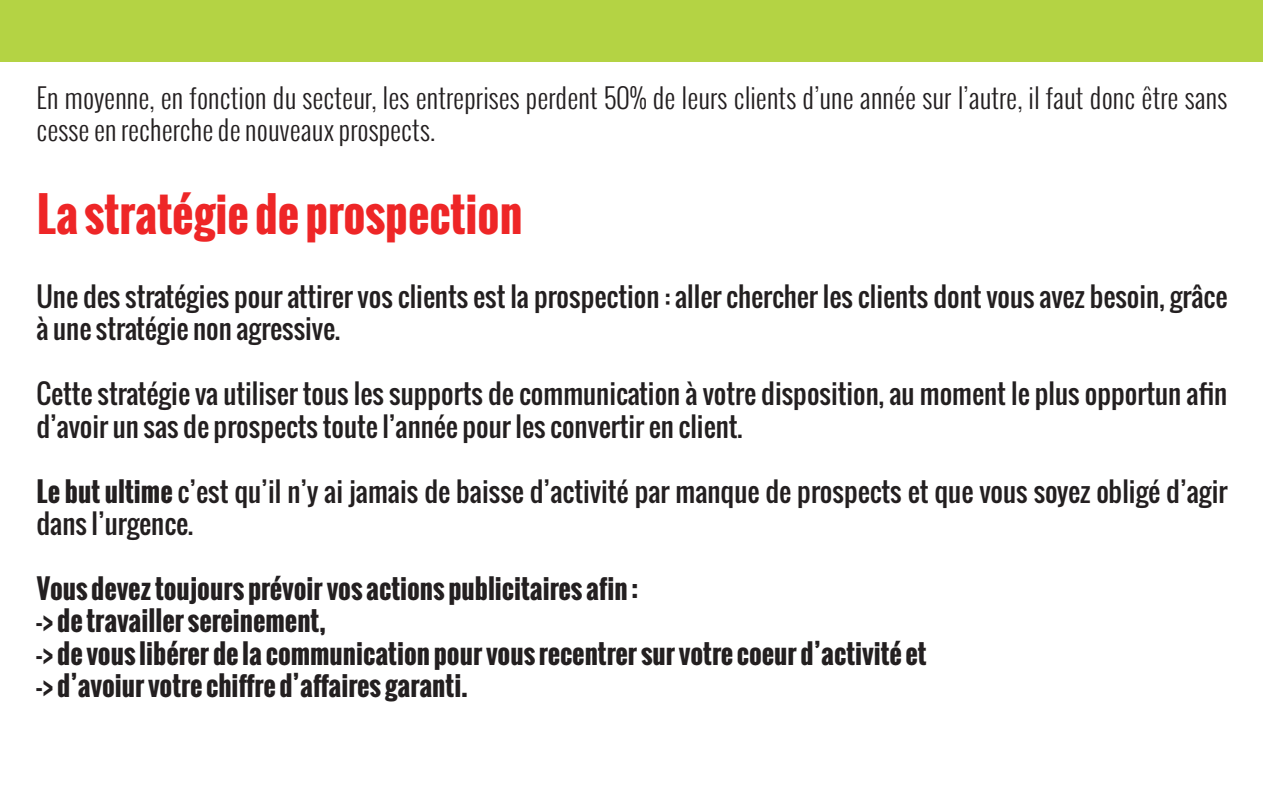
<style>
.page{position:relative;width:1263px;height:787px;background:#fff}
.page>*{position:absolute;margin:0;border:0;box-sizing:border-box;transform-origin:0 0}
.t1{font:700 46.5px "Oswald";color:#ee2627}
.t2{font:27px/32.4px "Oswald";color:#231f20}
.t3{font:700 27px/32.4px "Oswald";color:#231f20}
.t4{font:300 27px/32.4px "Oswald";color:#231f20}
.s1{font-weight:700}
</style>
<div class="page">
<div style="left:0;top:0;width:1263px;height:61px;background:#b4d344"></div>
<p class="t4" style="left:36px;top:81px;width:1192px">En moyenne, en fonction du secteur, les entreprises perdent 50% de leurs clients d’une année sur l’autre, il faut donc être sans cesse en recherche de nouveaux prospects.</p>
<h1 class="t1" style="left:37px;top:180px;width:487px">La stratégie de prospection</h1>
<p class="t2" style="left:36px;top:280px;width:1192px">Une des stratégies pour attirer vos clients est la prospection : aller chercher les clients dont vous avez besoin, grâce à une stratégie non agressive.</p>
<p class="t2" style="left:36px;top:377px;width:1192px">Cette stratégie va utiliser tous les supports de communication à votre disposition, au moment le plus opportun afin d’avoir un sas de prospects toute l’année pour les convertir en client.</p>
<p class="t2" style="left:36px;top:474px;width:1192px"><span class="s1">Le but ultime</span> c’est qu’il n’y ai jamais de baisse d’activité par manque de prospects et que vous soyez obligé d’agir dans l’urgence.</p>
<p class="t3" style="left:36px;top:572px;width:892px">Vous devez toujours prévoir vos actions publicitaires afin :<br>-&gt; de travailler sereinement,<br>-&gt; de vous libérer de la communication pour vous recentrer sur votre coeur d’activité et -&gt; d’avoiur votre chiffre d’affaires garanti.</p>
</div>
